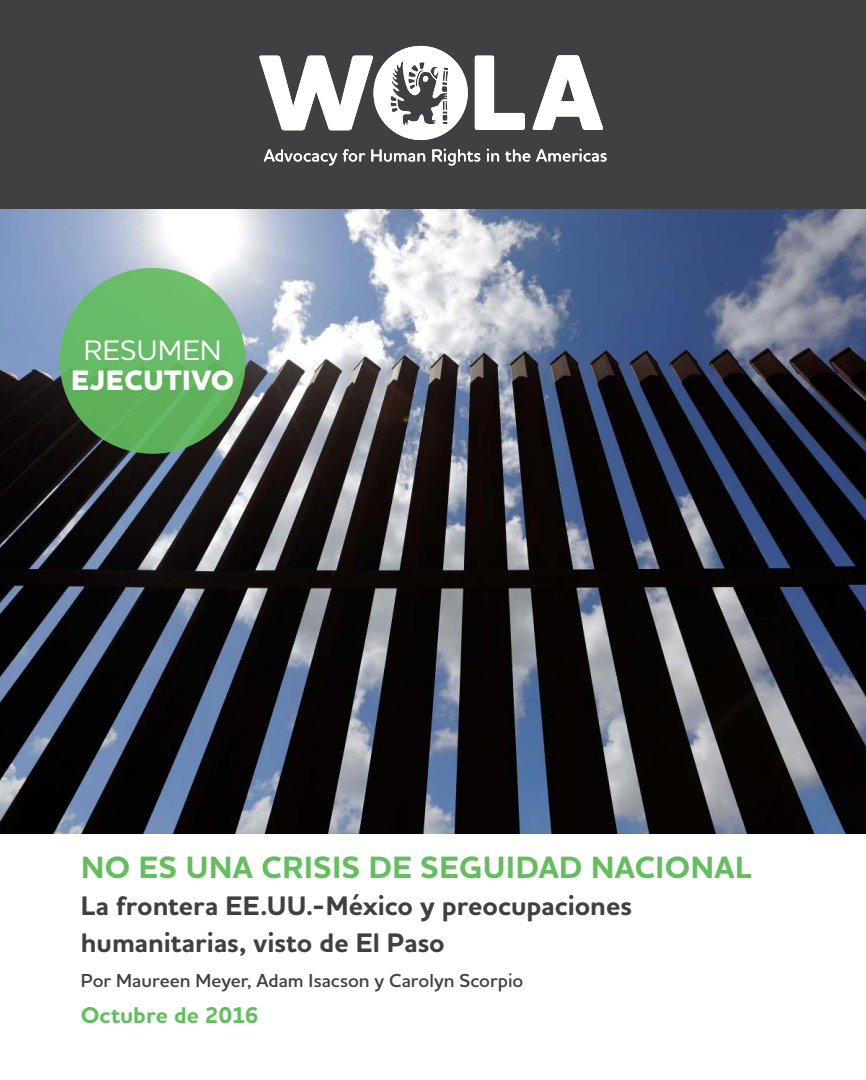
<style>
.page{position:relative;width:866px;height:1080px;background:#fff}
.page>*{position:absolute;margin:0;border:0;box-sizing:border-box;transform-origin:0 0}
.t1{font:700 31.35px "Houschka Alt Pro";letter-spacing:.015em;color:#64bd5f}
.t2{font:500 28.65px "Houschka Alt Pro";letter-spacing:.02em;color:#fff}
.t3{font:800 28.65px "Houschka Alt Pro";letter-spacing:.015em;color:#fff}
.t4{font:700 27.3px/36.8px "Houschka Alt Pro";color:#404042}
.t5{font:700 23.25px "Houschka Alt Pro";color:#64bd5f}
.t6{font:600 19.05px "Houschka Alt Pro";color:#404042}
</style>
<div class="page">
<div style="left:0;top:0;width:865px;height:209px;background:#404042"></div>
<img style="left:0;top:209px;width:865px;height:624px">
<svg style="left:264px;top:149px;width:342px;height:17px"></svg>
<svg style="left:474px;top:56px;width:50px;height:74px"></svg>
<svg style="left:532px;top:55px;width:70px;height:75px"></svg>
<svg style="left:259px;top:46px;width:208px;height:94px"></svg>
<div style="left:60px;top:268px;width:185px;height:186px;background:linear-gradient(to right,#63b561,#66b964);border-radius:50%"></div>
<p class="t2" style="left:84px;top:338px;width:139px">RESUMEN</p>
<p class="t3" style="left:71px;top:364px;width:165px">EJECUTIVO</p>
<p class="t2" style="left:78px;top:338px;width:149px">RESEARCH</p>
<p class="t3" style="left:93px;top:364px;width:121px">REPORT</p>
<p class="t1" style="left:81px;top:848px;width:672px">NO ES UNA CRISIS DE SEGUIDAD NACIONAL</p>
<p class="t4" style="left:81px;top:887px;width:552px">La frontera EE.UU.-México y preocupaciones humanitarias, visto de El Paso</p>
<p class="t6" style="left:81px;top:973px;width:444px">Por Maureen Meyer, Adam Isacson y Carolyn Scorpio</p>
<p class="t5" style="left:81px;top:1000px;width:179px">Octubre de 2016</p>
</div>
